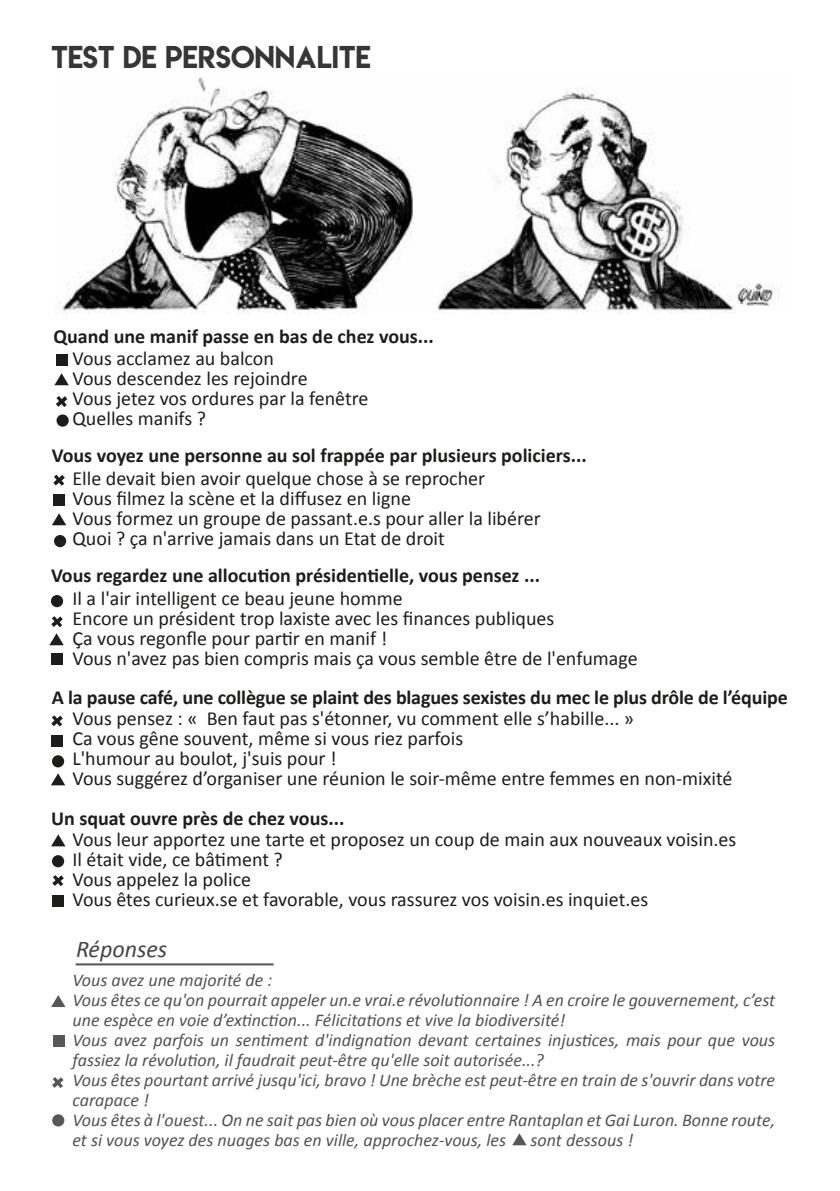
<style>
.page{position:relative;width:840px;height:1191px;background:#fff}
.page>*{position:absolute;margin:0;border:0;box-sizing:border-box;transform-origin:0 0}
.t1{font:28px "Lemon Milk";color:#373636}
.t2{font:italic 24px "Calibri";color:#454444}
.t3{font:20px/20px "Calibri";color:#1d1d1b}
.t4{font:700 20px "Calibri";color:#1d1d1b}
.t5{font:italic 18px/20px "Calibri";color:#525251}
</style>
<div class="page">
<img style="left:58px;top:77px;width:722px;height:237px">
<div style="left:52px;top:895px;width:12px;height:11px;background:#1d1d1b"></div>
<svg style="left:54px;top:373px;width:15px;height:12px"></svg>
<div style="left:56px;top:414px;width:13px;height:12px;background:#1d1d1b;border-radius:50%"></div>
<div style="left:56px;top:354px;width:11px;height:11px;background:#1d1d1b"></div>
<svg style="left:56px;top:396px;width:11px;height:11px"></svg>
<svg style="left:52px;top:513px;width:14px;height:12px"></svg>
<div style="left:54px;top:535px;width:12px;height:12px;background:#1d1d1b;border-radius:50%"></div>
<div style="left:53px;top:494px;width:12px;height:11px;background:#1d1d1b"></div>
<svg style="left:53px;top:475px;width:12px;height:11px"></svg>
<svg style="left:49px;top:633px;width:15px;height:12px"></svg>
<div style="left:51px;top:595px;width:12px;height:12px;background:#1d1d1b;border-radius:50%"></div>
<div style="left:51px;top:653px;width:11px;height:12px;background:#1d1d1b"></div>
<svg style="left:51px;top:616px;width:12px;height:11px"></svg>
<svg style="left:51px;top:773px;width:14px;height:12px"></svg>
<div style="left:52px;top:755px;width:12px;height:12px;background:#1d1d1b;border-radius:50%"></div>
<div style="left:51px;top:735px;width:12px;height:11px;background:#1d1d1b"></div>
<svg style="left:51px;top:715px;width:12px;height:11px"></svg>
<svg style="left:51px;top:834px;width:14px;height:12px"></svg>
<div style="left:52px;top:855px;width:12px;height:12px;background:#1d1d1b;border-radius:50%"></div>
<svg style="left:52px;top:875px;width:12px;height:11px"></svg>
<div style="left:54px;top:1035px;width:11px;height:11px;background:#575756"></div>
<svg style="left:51px;top:995px;width:14px;height:12px"></svg>
<div style="left:52px;top:1114px;width:12px;height:12px;background:#575756;border-radius:50%"></div>
<svg style="left:52px;top:1077px;width:11px;height:11px"></svg>
<svg style="left:512px;top:1133px;width:14px;height:12px"></svg>
<hr style="left:76px;top:963px;width:197px;height:2px;background:#555454">
<h1 class="t1" style="left:51px;top:37px;width:321px">TEST DE PERSONNALITE</h1>
<p class="t4" style="left:53px;top:323px;width:382px">Quand une manif passe en bas de chez vous...</p>
<p class="t3" style="left:72px;top:349px;width:297px">Vous acclamez au balcon<br>Vous descendez les rejoindre<br>Vous jetez vos ordures par la fenêtre<br>Quelles manifs ?</p>
<p class="t4" style="left:52px;top:443px;width:536px">Vous voyez une personne au sol frappée par plusieurs policiers...</p>
<p class="t3" style="left:72px;top:469px;width:469px">Elle devait bien avoir quelque chose à se reprocher<br>Vous filmez la scène et la diffusez en ligne<br>Vous formez un groupe de passant.e.s pour aller la libérer Quoi ? ça n'arrive jamais dans un Etat de droit</p>
<p class="t4" style="left:51px;top:562px;width:490px">Vous regardez une allocution présidentielle, vous pensez ...</p>
<p class="t3" style="left:72px;top:589px;width:566px">Il a l'air intelligent ce beau jeune homme<br>Encore un président trop laxiste avec les finances publiques<br>Ça vous regonfle pour partir en manif !<br>Vous n'avez pas bien compris mais ça vous semble être de l'enfumage</p>
<p class="t4" style="left:52px;top:684px;width:737px">A la pause café, une collègue se plaint des blagues sexistes du mec le plus drôle de l’équipe</p>
<p class="t3" style="left:72px;top:709px;width:661px">Vous pensez : « Ben faut pas s'étonner, vu comment elle s’habille... »<br>Ca vous gêne souvent, même si vous riez parfois<br>L'humour au boulot, j'suis pour !<br>Vous suggérez d’organiser une réunion le soir-même entre femmes en non-mixité</p>
<p class="t4" style="left:51px;top:805px;width:295px">Un squat ouvre près de chez vous...</p>
<p class="t3" style="left:72px;top:829px;width:665px">Vous leur apportez une tarte et proposez un coup de main aux nouveaux voisin.es Il était vide, ce bâtiment ?<br>Vous appelez la police<br>Vous êtes curieux.se et favorable, vous rassurez vos voisin.es inquiet.es</p>
<p class="t2" style="left:76px;top:933px;width:93px">Réponses</p>
<p class="t5" style="left:72px;top:969px;width:704px">Vous avez une majorité de :<br>Vous êtes ce qu'on pourrait appeler un.e vrai.e révolutionnaire ! A en croire le gouvernement, c’est une espèce en voie d’extinction... Félicitations et vive la biodiversité!<br>Vous avez parfois un sentiment d'indignation devant certaines injustices, mais pour que vous fassiez la révolution, il faudrait peut-être qu'elle soit autorisée...?<br>Vous êtes pourtant arrivé jusqu'ici, bravo ! Une brèche est peut-être en train de s'ouvrir dans votre carapace !<br>Vous êtes à l'ouest... On ne sait pas bien où vous placer entre Rantaplan et Gai Luron. Bonne route, et si vous voyez des nuages bas en ville, approchez-vous, les</p>
<p class="t5" style="left:530px;top:1129px;width:104px">sont dessous !</p>
</div>
